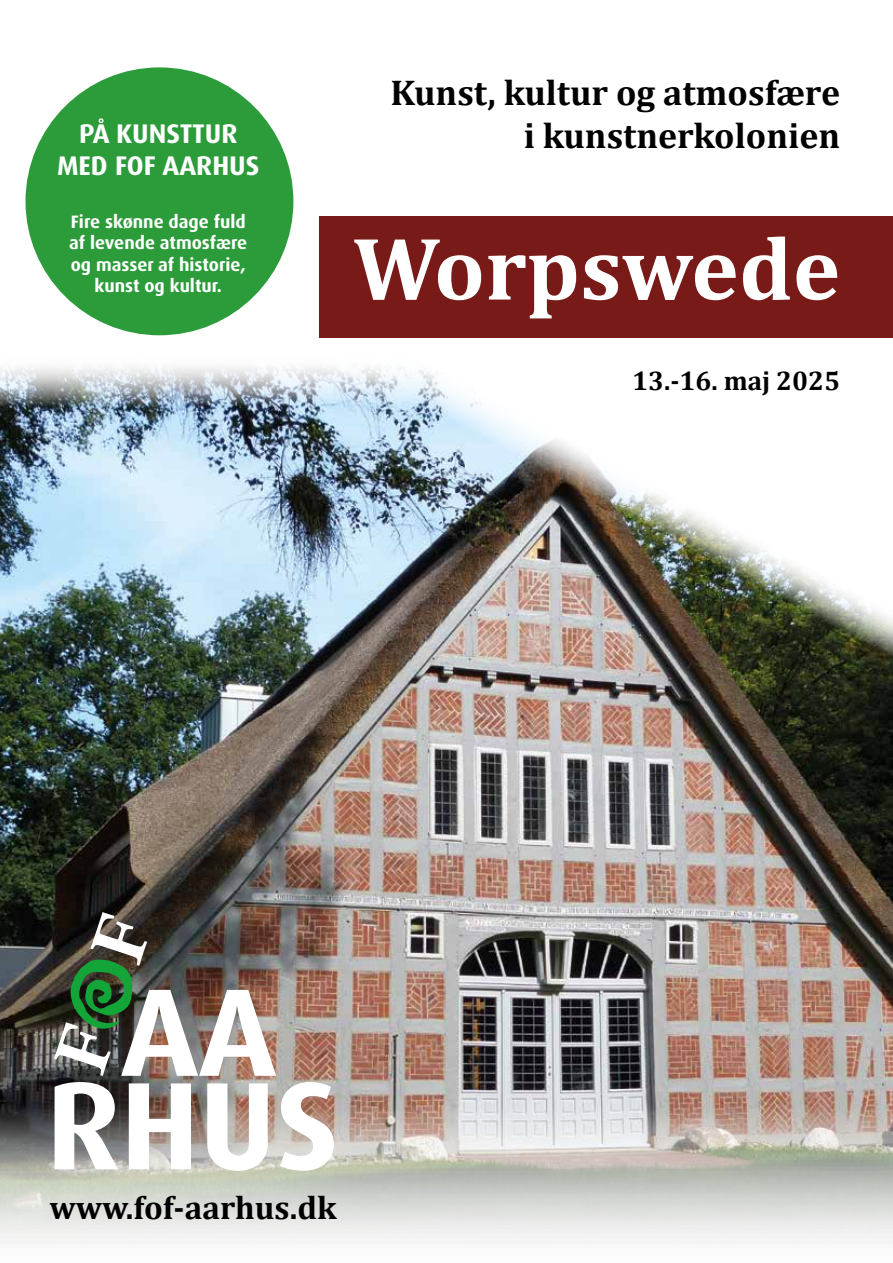
<style>
.page{position:relative;width:893px;height:1263px;background:#fff}
.page>*{position:absolute;margin:0;border:0;box-sizing:border-box;transform-origin:0 0}
.t1{font:700 90px "Cambria";color:#fff}
.t2{font:700 36px/43.2px "Cambria";color:#000;text-align:right}
.t3{font:700 33px "Cambria";color:#000}
.t4{font:700 27px/32.4px "Dax Pro";color:#fff;text-align:center}
.t5{font:700 27px "Cambria";color:#000}
.t6{font:700 18px/21.6px "Dax Pro";color:#fff;text-align:center}
</style>
<div class="page">
<div style="left:319px;top:216px;width:574px;height:121px;background:#781a18"></div>
<img style="left:0;top:367px;width:893px;height:877px">
<img style="left:54px;top:912px;width:222px;height:164px">
<svg style="left:55px;top:1082px;width:63px;height:87px"></svg>
<svg style="left:129px;top:1083px;width:62px;height:86px"></svg>
<svg style="left:207px;top:1083px;width:61px;height:88px"></svg>
<svg style="left:280px;top:1082px;width:54px;height:89px"></svg>
<div style="left:26px;top:67px;width:267px;height:268px;background:#2c9c3b;border-radius:50%"></div>
<h3 class="t4" style="left:57px;top:118px;width:204px">PÅ KUNSTTUR<br>MED FOF AARHUS</h3>
<p class="t6" style="left:69px;top:211px;width:180px">Fire skønne dage fuld af levende atmosfære og masser af historie, kunst og kultur.</p>
<h2 class="t2" style="left:390px;top:70px;width:451px">Kunst, kultur og atmosfære i kunstnerkolonien</h2>
<h1 class="t1" style="left:353px;top:205px;width:489px">Worpswede</h1>
<h3 class="t5" style="left:632px;top:361px;width:210px">13.-16. maj 2025</h3>
<h3 class="t3" style="left:49px;top:1184px;width:289px">www.fof-aarhus.dk</h3>
</div>
